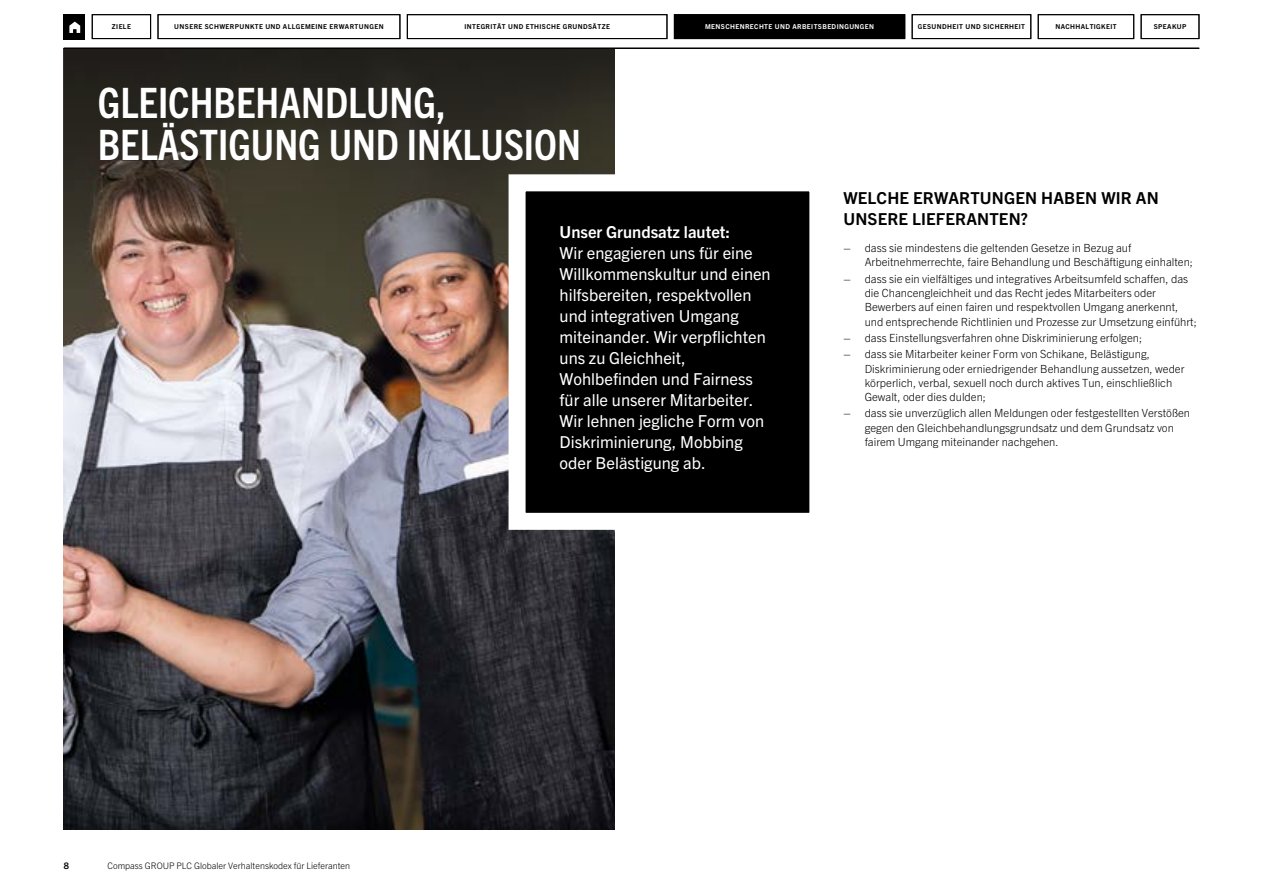
<style>
.page{position:relative;width:1263px;height:893px;background:#fff}
.page>*{position:absolute;margin:0;border:0;box-sizing:border-box;transform-origin:0 0}
.Page_Title{font:700 condensed 42px/42px "Trade Gothic Next LT Pro";color:#fff}
.Introduction{font:16.5px/21px "Trade Gothic Next LT Pro";color:#fff}
.Heading-1{font:700 16.5px/21px "Trade Gothic Next LT Pro";letter-spacing:.01em;color:#000}
.t1{font:300 11.25px/14.2px "Trade Gothic Next LT Pro";color:#000}
.t2{font:300 9px "Trade Gothic Next LT Pro";color:#000}
.t3{font:700 9px "Trade Gothic Next LT Pro";color:#000}
.t4{font:700 6.75px "Trade Gothic Next LT Pro";letter-spacing:.06em;color:#000}
.t5{font:700 6.75px "Trade Gothic Next LT Pro";letter-spacing:.06em;color:#fff}
.s1{font-weight:700}
</style>
<div class="page">
<div style="left:674px;top:15px;width:231px;height:24px;background:#000"></div>
<img style="left:64px;top:307px;width:550px;height:522px">
<svg style="left:64px;top:49px;width:550px;height:258px;background:#463d33"></svg>
<svg style="left:500px;top:166px;width:310px;height:372px"></svg>
<div style="left:64px;top:14px;width:21px;height:26px;background:#000"></div>
<svg style="left:69px;top:22px;width:11px;height:11px"></svg>
<div style="left:92px;top:14px;width:59px;height:25px;border:1px solid #000"></div>
<div style="left:158px;top:14px;width:242px;height:25px;border:1px solid #000"></div>
<div style="left:407px;top:14px;width:260px;height:25px;border:1px solid #000"></div>
<div style="left:674px;top:14px;width:231px;height:25px;border:1px solid #000"></div>
<div style="left:912px;top:14px;width:119px;height:25px;border:1px solid #000"></div>
<div style="left:1038px;top:14px;width:96px;height:25px;border:1px solid #000"></div>
<div style="left:1141px;top:14px;width:58px;height:25px;border:1px solid #000"></div>
<hr style="left:64px;top:48px;width:1135px;height:1px;background:#000">
<p class="t4" style="left:112px;top:22px;width:20px">ZIELE</p>
<p class="t4" style="left:174px;top:22px;width:211px">UNSERE SCHWERPUNKTE UND ALLGEMEINE ERWARTUNGEN</p>
<p class="t4" style="left:464px;top:22px;width:147px">INTEGRITÄT UND ETHISCHE GRUNDSÄTZE</p>
<p class="t5" style="left:705px;top:22px;width:171px">MENSCHENRECHTE UND ARBEITSBEDINGUNGEN</p>
<p class="t4" style="left:918px;top:22px;width:109px">GESUNDHEIT UND SICHERHEIT</p>
<p class="t4" style="left:1055px;top:22px;width:63px">NACHHALTIGKEIT</p>
<p class="t4" style="left:1154px;top:22px;width:34px">SPEAKUP</p>
<p class="Page_Title" style="left:98px;top:79px;width:485px">GLEICHBEHANDLUNG,<br>BELÄSTIGUNG UND INKLUSION</p>
<p class="Introduction" style="left:560px;top:221px;width:213px"><span class="s1">Unser Grundsatz lautet:<br></span>Wir engagieren uns für eine<br>Willkommenskultur und einen hilfsbereiten, respektvollen und integrativen Umgang miteinander. Wir verpflichten uns zu Gleichheit,<br>Wohlbefinden und Fairness für alle unserer Mitarbeiter.<br>Wir lehnen jegliche Form von<br>Diskriminierung, Mobbing oder Belästigung ab.</p>
<p class="Heading-1" style="left:843px;top:186px;width:317px">WELCHE ERWARTUNGEN HABEN WIR AN<br>UNSERE LIEFERANTEN?</p>
<p class="t1" style="left:865px;top:240px;width:330px;text-indent:-21px">– dass sie mindestens die geltenden Gesetze in Bezug auf<br>Arbeitnehmerrechte, faire Behandlung und Beschäftigung einhalten;</p>
<p class="t1" style="left:865px;top:271px;width:334px;text-indent:-21px">– dass sie ein vielfältiges und integratives Arbeitsumfeld schaffen, das die Chancengleichheit und das Recht jedes Mitarbeiters oder Bewerbers auf einen fairen und respektvollen Umgang anerkennt, und entsprechende Richtlinien und Prozesse zur Umsetzung einführt;</p>
<p class="t1" style="left:843px;top:330px;width:300px">– dass Einstellungsverfahren ohne Diskriminierung erfolgen;</p>
<p class="t1" style="left:865px;top:346px;width:321px;text-indent:-21px">– dass sie Mitarbeiter keiner Form von Schikane, Belästigung, Diskriminierung oder erniedrigender Behandlung aussetzen, weder körperlich, verbal, sexuell noch durch aktives Tun, einschließlich Gewalt, oder dies dulden;</p>
<p class="t1" style="left:865px;top:405px;width:327px;text-indent:-21px">– dass sie unverzüglich allen Meldungen oder festgestellten Verstößen gegen den Gleichbehandlungsgrundsatz und dem Grundsatz von fairem Umgang miteinander nachgehen.</p>
<p class="t3" style="left:64px;top:860px;width:7px">8</p>
<p class="t2" style="left:108px;top:860px;width:244px">Compass GROUP PLC Globaler Verhaltenskodex für Lieferanten</p>
</div>
